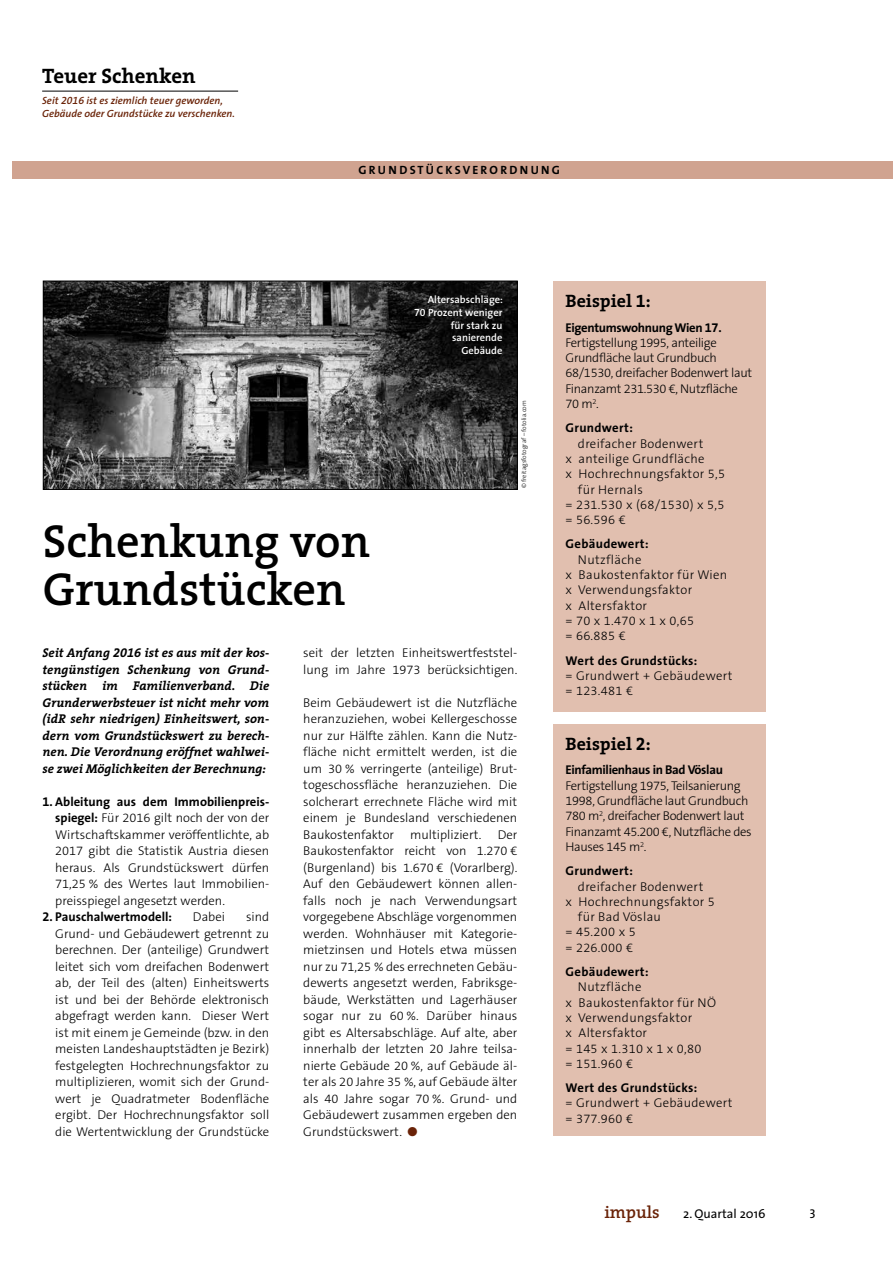
<style>
.page{position:relative;width:893px;height:1263px;background:#fff}
.page>*{position:absolute;margin:0;border:0;box-sizing:border-box;transform-origin:0 0}
.t1{font:600 46.5px/48px "The Serif";color:#000}
.t2{font:700 21px "The Serif";color:#000}
.t3{font:700 18px "The Serif";color:#000}
.t4{font:600 17.25px "The Serif";color:#6a2308}
.t5{font:300 12.75px/16.5px "The Sans B3";color:#000;text-align:justify}
.t6{font:300 12.75px/15.3px "The Sans B3";letter-spacing:.025em;color:#000}
.t7{font:italic 700 12.75px/16.5px "The Serif";color:#000;text-align:justify}
.t8{font:300 12.75px/15.3px "The Sans B3";letter-spacing:-.025em;color:#000}
.t9{font:700 12.75px "The Sans";letter-spacing:.025em;color:#000}
.t10{font:700 12.75px "The Sans";color:#000}
.t11{font:700 12.75px "The Sans";letter-spacing:-.025em;color:#000}
.t12{font:12.75px "The Sans";color:#000}
.t13{font:12.75px "The Sans Caps";color:#000}
.t14{font:12px "The Sans Bold Caps";letter-spacing:.19em;color:#000}
.t15{font:italic 600 10.5px/12.8px "The Sans";color:#6a2308}
.t16{font:600 10.5px/12.8px "The Sans";color:#fff;text-align:right}
.t17{font:300 6.45px "The Sans";color:#000}
.s1{font-family:"The Sans Semi Bold Expert";font-weight:400}
.s2{font-family:"The Serif Bold Expert";font-weight:400}
.s3{font-family:"The Sans Bold Expert";font-weight:400}
.s4{font-family:"The Sans";font-weight:700}
.s5{color:#6a2308}
</style>
<div class="page">
<div style="left:13px;top:162px;width:880px;height:17px;background:#d0a390"></div>
<hr style="left:42px;top:91px;width:196px;height:1px;background:#000">
<img style="left:45px;top:283px;width:471px;height:205px">
<div style="left:43px;top:281px;width:475px;height:209px;border:1px solid #000"></div>
<div style="left:553px;top:281px;width:212px;height:430px;background:#e1bfaf"></div>
<div style="left:553px;top:724px;width:212px;height:412px;background:#e1bfaf"></div>
<h2 class="t2" style="left:42px;top:59px;width:155px">Teuer Schenken</h2>
<p class="t15" style="left:42px;top:94px;width:194px">Seit <span class="s1">2016</span> ist es ziemlich teuer geworden,<br>Gebäude oder Grundstücke zu verschenken.</p>
<p class="t14" style="left:358px;top:160px;width:203px">GRUNDSTÜCKSVERORDNUNG</p>
<h1 class="t1" style="left:43px;top:516px;width:329px">Schenkung von<br>Grundstücken</h1>
<p class="t16" style="left:414px;top:293px;width:90px">Altersabschläge:<br><span class="s1">70</span> Prozent weniger für stark zu sanierende<br>Gebäude</p>
<p class="t17" style="left:519px;top:488px;width:89px;rotate:-90deg">© freitagsfotograf – fotolia.com</p>
<p class="t7" style="left:43px;top:644px;width:228px">Seit Anfang <span class="s2">2016</span> ist es aus mit der kos&shy;tengünstigen Schenkung von Grund&shy;stücken im Familienverband. Die Grunderwerbsteuer ist nicht mehr vom (idR sehr niedrigen) Einheitswert, son&shy;dern vom Grundstückswert zu berech&shy;nen. Die Verordnung eröffnet wahlwei&shy;se zwei Möglichkeiten der Berechnung:</p>
<p class="t10" style="left:43px;top:791px;width:228px"><span class="s3">1</span>. Ableitung aus dem Immobilienpreis-</p>
<p class="t5" style="left:55px;top:810px;width:216px"><span class="s4">spiegel:</span> Für 2016 gilt noch der von der Wirtschaftskammer veröffentlichte, ab 2017 gibt die Statistik Austria diesen heraus. Als Grundstückswert dürfen 71,25 % des Wertes laut Immobilien&shy;preisspiegel angesetzt werden.</p>
<p class="t10" style="left:43px;top:906px;width:131px"><span class="s3">2</span>. Pauschalwertmodell:</p>
<p class="t5" style="left:193px;top:909px;width:34px">Dabei</p>
<p class="t5" style="left:55px;top:909px;width:216px;text-indent:191px">sind Grund- und Gebäudewert getrennt zu berechnen. Der (anteilige) Grundwert leitet sich vom dreifachen Bodenwert ab, der Teil des (alten) Einheitswerts ist und bei der Behörde elektronisch abgefragt werden kann. Dieser Wert ist mit einem je Gemeinde (bzw. in den meisten Landeshauptstädten je Bezirk) festgelegten Hochrechnungsfaktor zu multiplizieren, womit sich der Grund&shy;wert je Quadratmeter Bodenfläche ergibt. Der Hochrechnungsfaktor soll die Wertentwicklung der Grundstücke</p>
<p class="t5" style="left:303px;top:645px;width:216px">seit der letzten Einheitswertfeststel&shy;lung im Jahre 1973 berücksichtigen.</p>
<p class="t5" style="left:303px;top:695px;width:216px">Beim Gebäudewert ist die Nutzfläche heranzuziehen, wobei Kellergeschosse nur zur Hälfte zählen. Kann die Nutz&shy;fläche nicht ermittelt werden, ist die um 30 % verringerte (anteilige) Brut&shy;togeschossfläche heranzuziehen. Die solcherart errechnete Fläche wird mit einem je Bundesland verschiedenen Baukostenfaktor</p>
<p class="t5" style="left:410px;top:827px;width:73px">multipliziert.</p>
<p class="t5" style="left:303px;top:827px;width:216px;text-indent:194px">Der Baukostenfaktor reicht von 1.270 € (Burgenland) bis 1.670 € (Vorarlberg).<br>Auf den Gebäudewert können allen&shy;falls noch je nach Verwendungsart vorgegebene Abschläge vorgenommen werden. Wohnhäuser mit Kategorie&shy;mietzinsen und Hotels etwa müssen nur zu 71,25 % des errechneten Gebäu&shy;dewerts angesetzt werden, Fabriksge&shy;bäude, Werkstätten und Lagerhäuser sogar nur zu 60 %. Darüber hinaus gibt es Altersabschläge. Auf alte, aber innerhalb der letzten 20 Jahre teilsa&shy;nierte Gebäude 20 %, auf Gebäude äl&shy;ter als 20 Jahre 35 %, auf Gebäude älter als 40 Jahre sogar 70 %. Grund- und Gebäudewert zusammen ergeben den Grundstückswert. <span class="s5">●</span></p>
<h3 class="t3" style="left:566px;top:286px;width:87px">Beispiel <span class="s2">1</span>:</h3>
<p class="t11" style="left:566px;top:316px;width:158px">Eigentumswohnung Wien <span class="s3">17</span>.</p>
<p class="t8" style="left:566px;top:335px;width:188px">Fertigstellung 1995, anteilige<br>Grundfläche laut Grundbuch<br>68/1530, dreifacher Bodenwert laut<br>Finanzamt 231.530 €, Nutzfläche<br>70 m<sup>2</sup>.</p>
<p class="t9" style="left:566px;top:417px;width:69px">Grundwert:</p>
<p class="t6" style="left:578px;top:436px;width:127px">dreifacher Bodenwert</p>
<p class="t6" style="left:566px;top:451px;width:141px">x anteilige Grundfläche</p>
<p class="t6" style="left:566px;top:467px;width:161px">x Hochrechnungsfaktor 5,5</p>
<p class="t6" style="left:578px;top:482px;width:66px">für Hernals</p>
<p class="t6" style="left:566px;top:497px;width:160px">= 231.530 x (68/1530) x 5,5</p>
<p class="t5" style="left:566px;top:512px;width:62px">= 56.596 €</p>
<p class="t9" style="left:566px;top:533px;width:84px">Gebäudewert:</p>
<p class="t6" style="left:566px;top:552px;width:163px;text-indent:12px">Nutzfläche<br>x Baukostenfaktor für Wien x Verwendungsfaktor<br>x Altersfaktor<br>= 70 x 1.470 x 1 x 0,65<br>= 66.885 €</p>
<p class="t9" style="left:566px;top:649px;width:133px">Wert des Grundstücks:</p>
<p class="t6" style="left:566px;top:668px;width:169px">= Grundwert + Gebäudewert = 123.481 €</p>
<h3 class="t3" style="left:566px;top:729px;width:87px">Beispiel <span class="s2">2</span>:</h3>
<p class="t11" style="left:566px;top:759px;width:159px">Einfamilienhaus in Bad Vöslau</p>
<p class="t8" style="left:566px;top:778px;width:188px">Fertigstellung 1975, Teilsanierung<br>1998, Grundfläche laut Grundbuch<br>780 m<sup>2</sup>, dreifacher Bodenwert laut<br>Finanzamt 45.200 €, Nutzfläche des<br>Hauses 145 m<sup>2</sup>.</p>
<p class="t9" style="left:566px;top:860px;width:69px">Grundwert:</p>
<p class="t6" style="left:578px;top:879px;width:127px">dreifacher Bodenwert</p>
<p class="t6" style="left:566px;top:894px;width:151px">x Hochrechnungsfaktor 5</p>
<p class="t6" style="left:578px;top:910px;width:85px">für Bad Vöslau</p>
<p class="t5" style="left:566px;top:924px;width:72px">= 45.200 x 5</p>
<p class="t5" style="left:566px;top:940px;width:69px">= 226.000 €</p>
<p class="t9" style="left:566px;top:961px;width:84px">Gebäudewert:</p>
<p class="t6" style="left:566px;top:980px;width:152px;text-indent:12px">Nutzfläche<br>x Baukostenfaktor für NÖ x Verwendungsfaktor<br>x Altersfaktor<br>= 145 x 1.310 x 1 x 0,80<br>= 151.960 €</p>
<p class="t9" style="left:566px;top:1077px;width:133px">Wert des Grundstücks:</p>
<p class="t6" style="left:566px;top:1096px;width:169px">= Grundwert + Gebäudewert = 377.960 €</p>
<h3 class="t4" style="left:604px;top:1198px;width:57px">impuls</h3>
<p class="t12" style="left:683px;top:1203px;width:84px">2. Quartal 2016</p>
<p class="t13" style="left:809px;top:1203px;width:8px">3</p>
</div>
